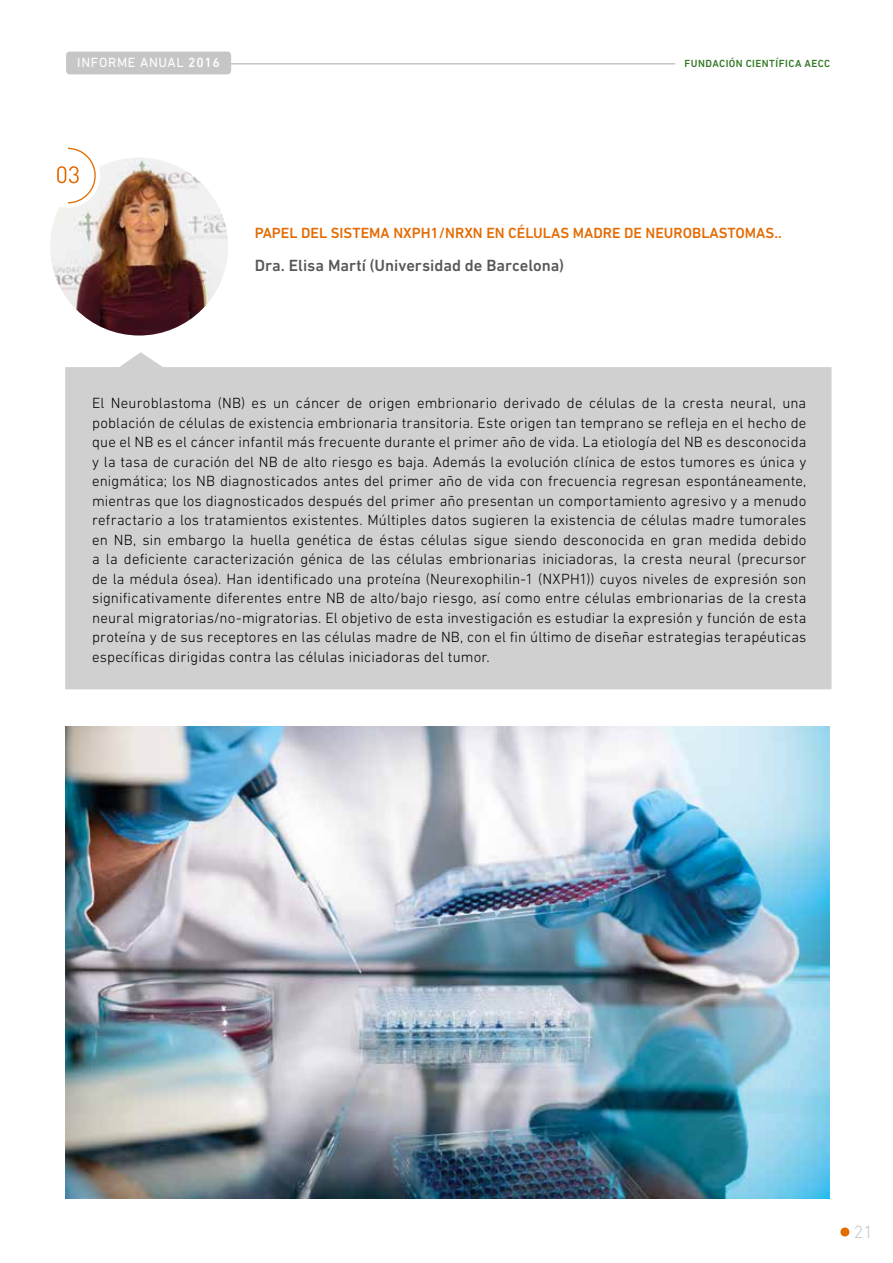
<style>
.page{position:relative;width:893px;height:1263px;background:#fff}
.page>*{position:absolute;margin:0;border:0;box-sizing:border-box;transform-origin:0 0}
.t1{font:300 18px "DIN Next LT Pro";color:#c6c6c6}
.t2{font:500 16.5px "DIN Next LT Pro";color:#575756}
.t3{font:300 15px/19.5px "DIN Next LT Pro";letter-spacing:.01em;color:#000;text-align:justify}
.t4{font:500 15px "DIN Next LT Pro";color:#e36b02}
.t5{font:13.5px "DIN Next LT Pro";letter-spacing:.05em;color:#fff}
.t6{font:500 10.5px "DIN Next LT Pro";letter-spacing:.04em;color:#317722}
.s1{font-weight:500}
</style>
<div class="page">
<hr style="left:66px;top:63px;width:766px;height:2px;background:#c6c6c6">
<div style="left:675px;top:53px;width:165px;height:22px;background:#fff;border-radius:4px"></div>
<div style="left:66px;top:52px;width:165px;height:22px;background:#c6c6c6;border-radius:4px"></div>
<div style="left:840px;top:1227px;width:9px;height:9px;background:#e36b02;border-radius:50%"></div>
<img style="left:50px;top:158px;width:178px;height:177px;border-radius:89px">
<div style="left:65px;top:352px;width:767px;height:338px;background:#d0d0d0"></div>
<div style="left:36px;top:143px;width:64px;height:65px;background:#fff;border-radius:50%"></div>
<svg style="left:57px;top:148px;width:39px;height:55px"></svg>
<img style="left:65px;top:727px;width:764px;height:471px">
<p class="t5" style="left:77px;top:55px;width:144px">INFORME ANUAL <span class="s1">2016</span></p>
<p class="t6" style="left:685px;top:58px;width:147px">FUNDACIÓN CIENTÍFICA AECC</p>
<p class="t4" style="left:255px;top:224px;width:529px">PAPEL DEL SISTEMA NXPH1/NRXN EN CÉLULAS MADRE DE NEUROBLASTOMAS..</p>
<p class="t2" style="left:255px;top:256px;width:311px">Dra. Elisa Martí (Universidad de Barcelona)</p>
<p class="t3" style="left:92px;top:393px;width:716px">El Neuroblastoma (NB) es un cáncer de origen embrionario derivado de células de la cresta neural, una población de células de existencia embrionaria transitoria. Este origen tan temprano se refleja en el hecho de que el NB es el cáncer infantil más frecuente durante el primer año de vida. La etiología del NB es desconocida y la tasa de curación del NB de alto riesgo es baja. Además la evolución clínica de estos tumores es única y enigmática; los NB diagnosticados antes del primer año de vida con frecuencia regresan espontáneamente, mientras que los diagnosticados después del primer año presentan un comportamiento agresivo y a menudo refractario a los tratamientos existentes. Múltiples datos sugieren la existencia de células madre tumorales en NB, sin embargo la huella genética de éstas células sigue siendo desconocida en gran medida debido a la deficiente caracterización génica de las células embrionarias iniciadoras, la cresta neural (precursor de la médula ósea). Han identificado una proteína (Neurexophilin-1 (NXPH1)) cuyos niveles de expresión son significativamente diferentes entre NB de alto/bajo riesgo, así como entre células embrionarias de la cresta neural migratorias/no-migratorias. El objetivo de esta investigación es estudiar la expresión y función de esta proteína y de sus receptores en las células madre de NB, con el fin último de diseñar estrategias terapéuticas específicas dirigidas contra las células iniciadoras del tumor.</p>
<p class="t1" style="left:854px;top:1221px;width:21px">21</p>
</div>
